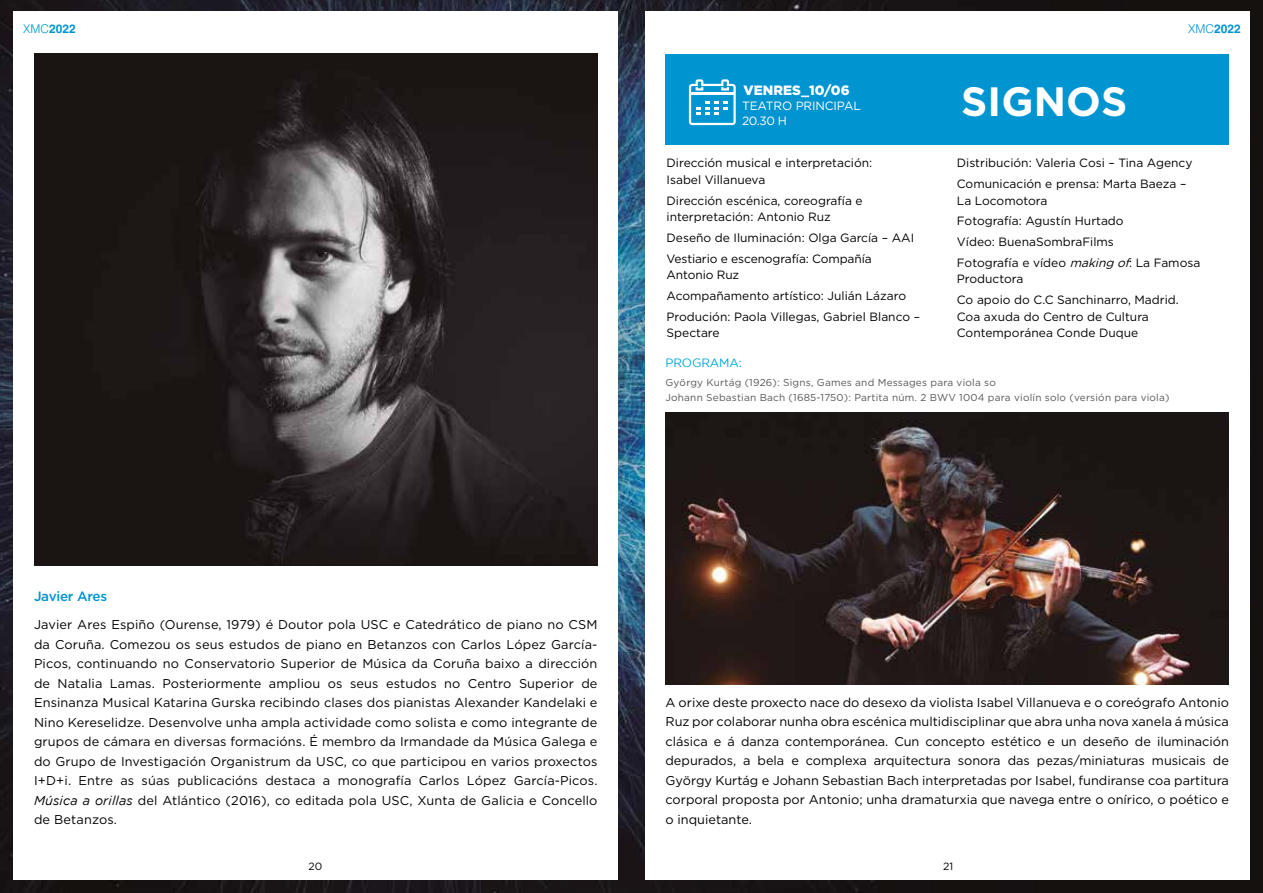
<style>
.page{position:relative;width:1263px;height:893px;background:#fff}
.page>*{position:absolute;margin:0;border:0;box-sizing:border-box;transform-origin:0 0}
.t1{font:700 40.95px "Gotham HTF";letter-spacing:.005em;color:#fff}
.t2{font:900 13.5px "Gotham HTF";color:#fff}
.t3{font:500 13.5px "Gotham HTF";letter-spacing:-.02em;color:#0094d0}
.t4{font:12.75px/19.5px "Gotham HTF";color:#000;text-align:justify}
.t5{font:12px/20.7px "Gotham HTF";color:#000}
.t6{font:12px/15px "Gotham";letter-spacing:-.01em;color:#fff}
.t7{font:700 12px "Helvetica LT Std";color:#0094d0}
.t8{font:12px "Gotham";letter-spacing:-.01em;color:#00a7db}
.t9{font:10.5px "Gotham HTF";color:#000}
.t10{font:10.05px/15px "Gotham HTF";letter-spacing:.02em;color:#575756}
.s1{font-family:"Helvetica";font-weight:300}
.s2{font-style:italic}
</style>
<div class="page">
<img style="left:0;top:0;width:1263px;height:893px">
<div style="left:13px;top:11px;width:604px;height:869px;background:#fff"></div>
<div style="left:646px;top:11px;width:604px;height:869px;background:#fff"></div>
<img style="left:665px;top:413px;width:564px;height:272px">
<img style="left:34px;top:54px;width:563px;height:512px">
<div style="left:665px;top:54px;width:564px;height:91px;background:#0094d0"></div>
<svg style="left:689px;top:79px;width:47px;height:46px"></svg>
<p class="t7" style="left:23px;top:21px;width:54px"><span class="s1">XMC</span>2022</p>
<p class="t7" style="left:1188px;top:21px;width:54px"><span class="s1">XMC</span>2022</p>
<p class="t2" style="left:744px;top:82px;width:108px">VENRES_10/06</p>
<p class="t6" style="left:742px;top:98px;width:120px">TEATRO PRINCIPAL<br>20.30 H</p>
<p class="t5" style="left:666px;top:155px;width:207px;line-height:16.5px">Dirección musical e interpretación:<br>Isabel Villanueva</p>
<p class="t5" style="left:666px;top:192px;width:198px;line-height:16.5px">Dirección escénica, coreografía e interpretación: Antonio Ruz</p>
<p class="t5" style="left:666px;top:227px;width:249px">Deseño de Iluminación: Olga García – AAI<br>Vestiario e escenografía: Compañía</p>
<p class="t5" style="left:666px;top:264px;width:255px">Antonio Ruz<br>Acompañamento artístico: Julián Lázaro<br>Produción: Paola Villegas, Gabriel Blanco –</p>
<p class="t5" style="left:666px;top:322px;width:55px">Spectare</p>
<p class="t8" style="left:665px;top:356px;width:78px">PROGRAMA:</p>
<h1 class="t1" style="left:961px;top:78px;width:168px">SIGNOS</h1>
<p class="t5" style="left:957px;top:152px;width:237px">Distribución: Valeria Cosi – Tina Agency<br>Comunicación e prensa: Marta Baeza –</p>
<p class="t5" style="left:957px;top:190px;width:245px">La Locomotora<br>Fotografía: Agustín Hurtado<br>Vídeo: BuenaSombraFilms<br>Fotografía e vídeo <span class="s2">making of</span>: La Famosa</p>
<p class="t5" style="left:957px;top:269px;width:223px">Productora<br>Co apoio do C.C Sanchinarro, Madrid.</p>
<p class="t5" style="left:957px;top:308px;width:193px;line-height:16.5px">Coa axuda do Centro de Cultura<br>Contemporánea Conde Duque</p>
<p class="t10" style="left:665px;top:375px;width:505px">György Kurtág (1926): Signs, Games and Messages para viola so<br>Johann Sebastian Bach (1685-1750): Partita núm. 2 BWV 1004 para violín solo (versión para viola)</p>
<p class="t3" style="left:34px;top:589px;width:75px">Javier Ares</p>
<p class="t4" style="left:34px;top:615px;width:565px">Javier Ares Espiño (Ourense, 1979) é Doutor pola USC e Catedrático de piano no CSM da Coruña. Comezou os seus estudos de piano en Betanzos con Carlos López García-Picos, continuando no Conservatorio Superior de Música da Coruña baixo a dirección de Natalia Lamas. Posteriormente ampliou os seus estudos no Centro Superior de Ensinanza Musical Katarina Gurska recibindo clases dos pianistas Alexander Kandelaki e Nino Kereselidze. Desenvolve unha ampla actividade como solista e como integrante de grupos de cámara en diversas formacións. É membro da Irmandade da Música Galega e do Grupo de Investigación Organistrum da USC, co que participou en varios proxectos I+D+i. Entre as súas publicacións destaca a monografía Carlos López García-Picos.<br><span class="s2">Música a orillas</span> del Atlántico (2016), co editada pola USC, Xunta de Galicia e Concello de Betanzos.</p>
<p class="t4" style="left:665px;top:692px;width:565px">A orixe deste proxecto nace do desexo da violista Isabel Villanueva e o coreógrafo Antonio Ruz por colaborar nunha obra escénica multidisciplinar que abra unha nova xanela á música clásica e á danza contemporánea. Cun concepto estético e un deseño de iluminación depurados, a bela e complexa arquitectura sonora das pezas/miniaturas musicais de György Kurtág e Johann Sebastian Bach interpretadas por Isabel, fundiranse coa partitura corporal proposta por Antonio; unha dramaturxia que navega entre o onírico, o poético e o inquietante.</p>
<p class="t9" style="left:308px;top:860px;width:15px">20</p>
<p class="t9" style="left:943px;top:860px;width:12px">21</p>
</div>
